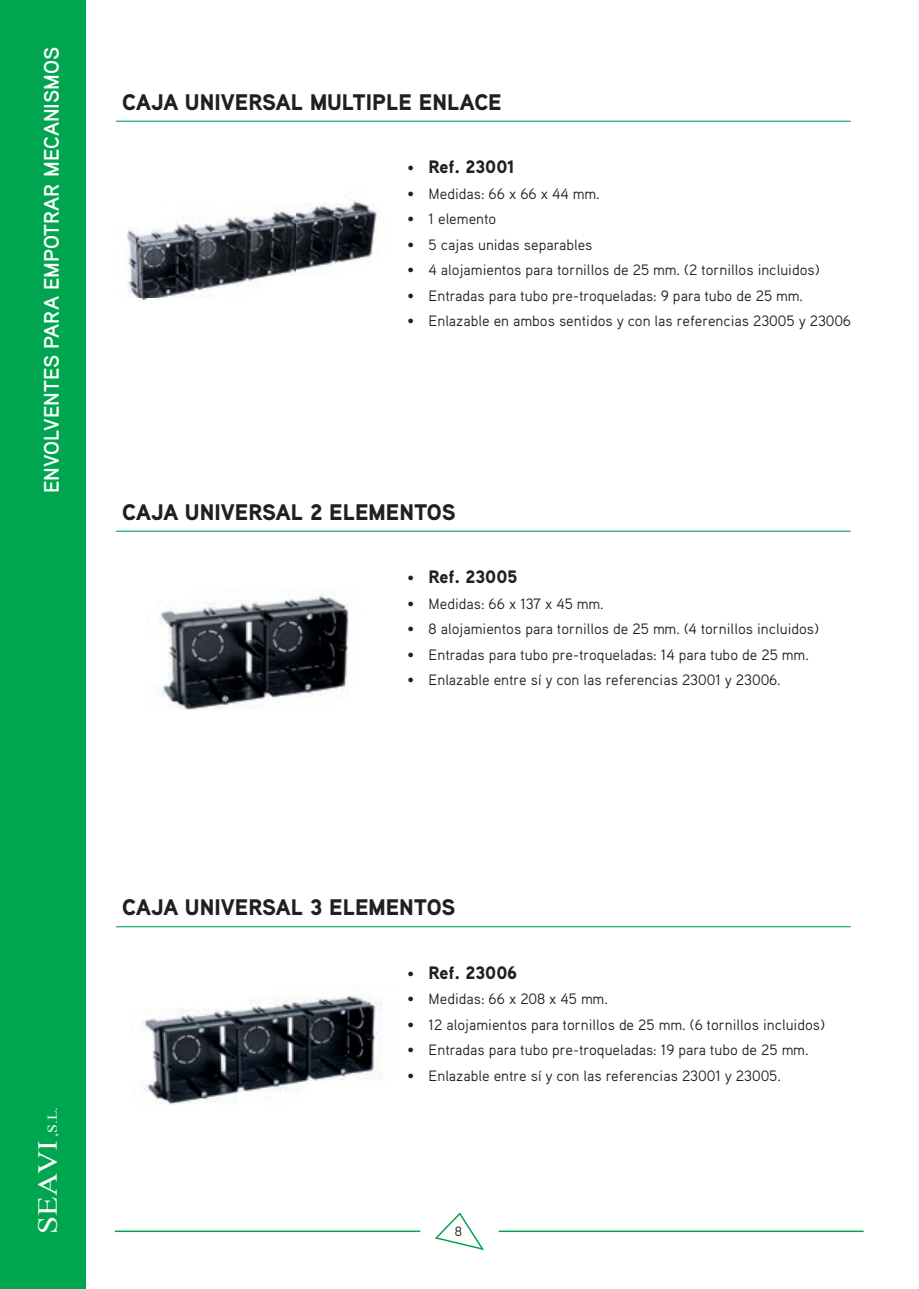
<style>
.page{position:relative;width:919px;height:1289px;background:#fff}
.page>*{position:absolute;margin:0;border:0;box-sizing:border-box;transform-origin:0 0}
.t1{font:27.3px "Times New Roman";color:#fff;scale:1.18 1}
.t2{font:900 22.5px "Aaux Pro";color:#231f20}
.t3{font:700 21px "Aaux Pro";color:#fff}
.t4{font:900 18px "Aaux Pro";color:#231f20}
.t5{font:15px "Aaux Pro";color:#231f20}
.t6{font:13.5px "Aaux Pro";color:#231f20}
.t7{font:13.35px "Times New Roman";color:#fff;scale:1.18 1}
.s1{font-weight:400;font-size:15px}
</style>
<div class="page">
<div style="left:0;top:0;width:85px;height:1288px;background:#00a54f"></div>
<svg style="left:435px;top:1212px;width:49px;height:39px"></svg>
<hr style="left:115px;top:1230px;width:305px;height:1px;background:#00a54f">
<hr style="left:498px;top:1230px;width:365px;height:1px;background:#00a54f">
<img style="left:127px;top:200px;width:253px;height:100px">
<img style="left:156px;top:589px;width:193px;height:121px">
<img style="left:142px;top:995px;width:240px;height:110px">
<hr style="left:116px;top:121px;width:734px;height:1px;background:#00a54f">
<hr style="left:116px;top:530px;width:734px;height:2px;background:#00a54f">
<hr style="left:116px;top:926px;width:734px;height:1px;background:#00a54f">
<h3 class="t3" style="left:38px;top:493px;width:448px;rotate:-90deg">ENVOLVENTES PARA EMPOTRAR MECANISMOS</h3>
<h2 class="t2" style="left:122px;top:87px;width:381px">CAJA UNIVERSAL MULTIPLE ENLACE</h2>
<p class="t4" style="left:407px;top:155px;width:109px"><span class="s1">•</span> Ref. 23001</p>
<p class="t5" style="left:407px;top:184px;width:194px">• Medidas: 66 x 66 x 44 mm.</p>
<p class="t5" style="left:407px;top:210px;width:90px">• 1 elemento</p>
<p class="t5" style="left:407px;top:235px;width:187px">• 5 cajas unidas separables</p>
<p class="t5" style="left:407px;top:261px;width:414px">• 4 alojamientos para tornillos de 25 mm. (2 tornillos incluidos)</p>
<p class="t5" style="left:407px;top:286px;width:397px">• Entradas para tubo pre-troqueladas: 9 para tubo de 25 mm.</p>
<p class="t5" style="left:407px;top:312px;width:445px">• Enlazable en ambos sentidos y con las referencias 23005 y 23006</p>
<h2 class="t2" style="left:122px;top:497px;width:335px">CAJA UNIVERSAL 2 ELEMENTOS</h2>
<p class="t4" style="left:407px;top:565px;width:111px"><span class="s1">•</span> Ref. 23005</p>
<p class="t5" style="left:407px;top:594px;width:198px">• Medidas: 66 x 137 x 45 mm.</p>
<p class="t5" style="left:407px;top:619px;width:413px">• 8 alojamientos para tornillos de 25 mm. (4 tornillos incluidos)</p>
<p class="t5" style="left:407px;top:645px;width:403px">• Entradas para tubo pre-troqueladas: 14 para tubo de 25 mm.</p>
<p class="t5" style="left:407px;top:670px;width:375px">• Enlazable entre sí y con las referencias 23001 y 23006.</p>
<p class="t7" style="left:43px;top:1137px;width:27px;rotate:-90deg">,S.L.</p>
<h1 class="t1" style="left:29px;top:1233px;width:81px;rotate:-90deg">SEAVI</h1>
<h2 class="t2" style="left:122px;top:892px;width:335px">CAJA UNIVERSAL 3 ELEMENTOS</h2>
<p class="t4" style="left:407px;top:961px;width:111px"><span class="s1">•</span> Ref. 23006</p>
<p class="t5" style="left:407px;top:989px;width:202px">• Medidas: 66 x 208 x 45 mm.</p>
<p class="t5" style="left:407px;top:1015px;width:419px">• 12 alojamientos para tornillos de 25 mm. (6 tornillos incluidos)</p>
<p class="t5" style="left:407px;top:1040px;width:402px">• Entradas para tubo pre-troqueladas: 19 para tubo de 25 mm.</p>
<p class="t5" style="left:407px;top:1066px;width:375px">• Enlazable entre sí y con las referencias 23001 y 23005.</p>
<p class="t6" style="left:455px;top:1222px;width:9px">8</p>
</div>
